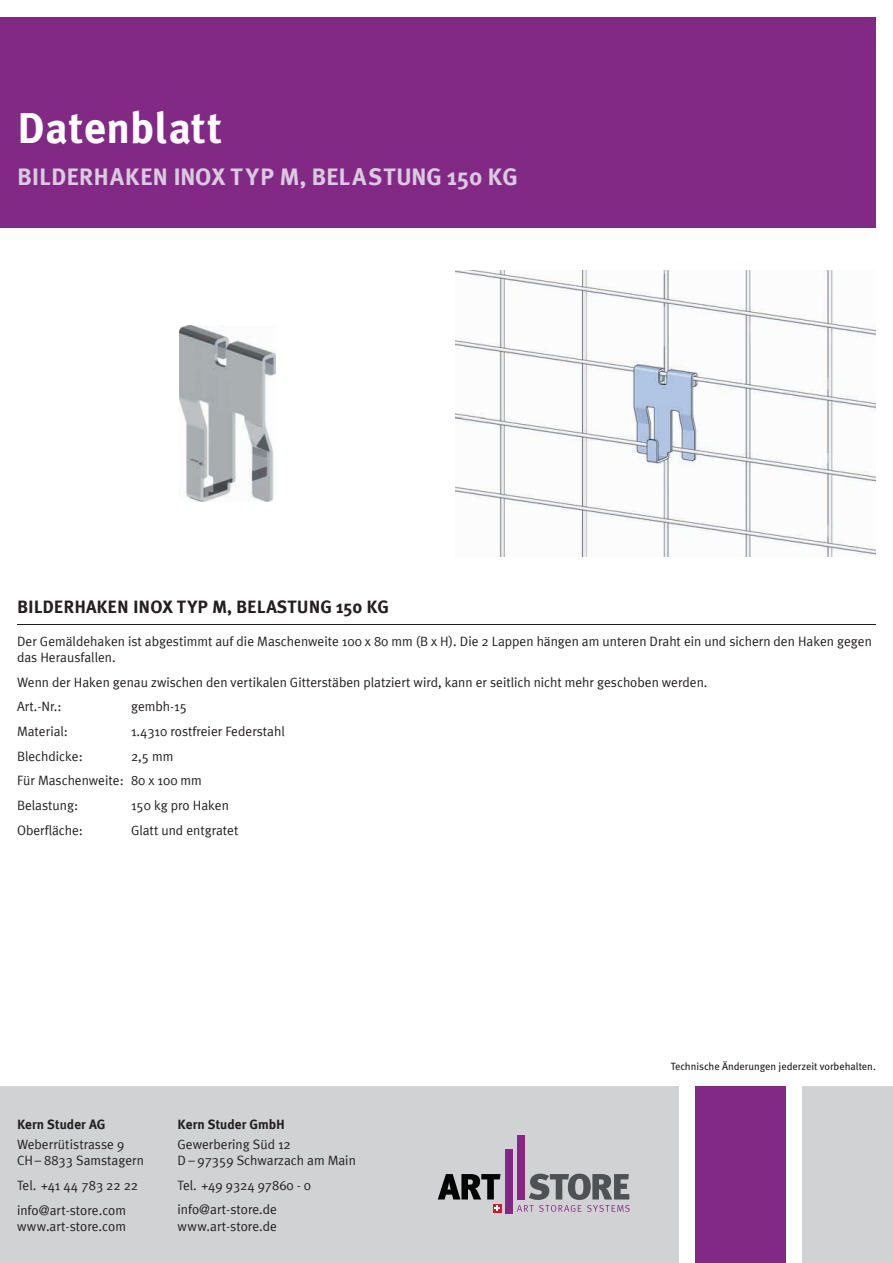
<style>
.page{position:relative;width:893px;height:1263px;background:#fff}
.page>*{position:absolute;margin:0;border:0;box-sizing:border-box;transform-origin:0 0}
.t1{font:700 43.5px "Meta Plus";letter-spacing:.02em;color:#fff}
.t2{font:700 24px "Meta Plus";color:#dacadf}
.t3{font:700 18px "Meta Plus";color:#231f20}
.t4{font:13.5px/24.8px "Meta Plus";color:#231f20}
.t5{font:700 13.5px "Meta Plus";color:#231f20}
.t6{font:10.5px "Meta";color:#231f20}
</style>
<div class="page">
<div style="left:0;top:17px;width:876px;height:210px;background:#822985"></div>
<div style="left:803px;top:1086px;width:90px;height:177px;background:#d1d2d4"></div>
<div style="left:0;top:1086px;width:679px;height:177px;background:#d1d2d4"></div>
<div style="left:695px;top:1086px;width:91px;height:177px;background:#822985"></div>
<svg style="left:438px;top:1174px;width:62px;height:25px"></svg>
<svg style="left:517px;top:1173px;width:113px;height:39px"></svg>
<div style="left:505px;top:1149px;width:8px;height:65px;background:#822985"></div>
<div style="left:517px;top:1135px;width:7px;height:65px;background:#822985"></div>
<div style="left:493px;top:1204px;width:8px;height:8px;background:#d0192d"></div>
<svg style="left:494px;top:1205px;width:6px;height:6px"></svg>
<hr style="left:17px;top:624px;width:859px;height:1px;background:#231f20">
<img style="left:179px;top:325px;width:97px;height:177px">
<img style="left:455px;top:270px;width:421px;height:287px">
<h1 class="t1" style="left:17px;top:103px;width:206px">Datenblatt</h1>
<h2 class="t2" style="left:17px;top:163px;width:502px">BILDERHAKEN INOX T YP M, BELASTUNG 150 KG</h2>
<h3 class="t3" style="left:17px;top:597px;width:373px">BILDERHAKEN INOX TYP M, BELASTUNG 150 KG</h3>
<p class="t4" style="left:17px;top:633px;width:856px;line-height:16.2px">Der Gemäldehaken ist abgestimmt auf die Maschenweite 100 x 80 mm (B x H). Die 2 Lappen hängen am unteren Draht ein und sichern den Haken gegen das Herausfallen.</p>
<p class="t4" style="left:17px;top:669px;width:692px">Wenn der Haken genau zwischen den vertikalen Gitterstäben platziert wird, kann er seitlich nicht mehr geschoben werden.<br>Art.-Nr.:</p>
<p class="t4" style="left:131px;top:694px;width:57px">gembh-15</p>
<p class="t4" style="left:17px;top:719px;width:52px">Material:</p>
<p class="t4" style="left:131px;top:719px;width:155px">1.4310 rostfreier Federstahl</p>
<p class="t4" style="left:17px;top:743px;width:67px">Blechdicke:</p>
<p class="t4" style="left:17px;top:743px;width:186px;text-indent:114px">2,5 mm<br>Für Maschenweite: 80 x 100 mm<br>Belastung:</p>
<p class="t4" style="left:131px;top:793px;width:99px">150 kg pro Haken</p>
<p class="t4" style="left:17px;top:817px;width:68px">Oberfläche:</p>
<p class="t4" style="left:131px;top:817px;width:109px">Glatt und entgratet</p>
<p class="t5" style="left:17px;top:1116px;width:90px">Kern Studer AG</p>
<p class="t4" style="left:17px;top:1136px;width:128px;line-height:16.2px">Weberrütistrasse 9<br>CH – 8833 Samstagern</p>
<p class="t4" style="left:17px;top:1173px;width:123px">Tel. +41 44 783 22 22 info@art-store.com</p>
<p class="t4" style="left:17px;top:1214px;width:111px">www.art-store.com</p>
<p class="t5" style="left:178px;top:1116px;width:109px">Kern Studer GmbH</p>
<p class="t4" style="left:178px;top:1136px;width:180px;line-height:16.2px">Gewerbering Süd 12<br>D – 97359 Schwarzach am Main</p>
<p class="t4" style="left:178px;top:1172px;width:135px">Tel. +49 9324 97860 - 0 info@art-store.de</p>
<p class="t4" style="left:178px;top:1213px;width:101px">www.art-store.de</p>
<p class="t6" style="left:671px;top:1060px;width:207px">Technische Änderungen jederzeit vorbehalten.</p>
</div>
